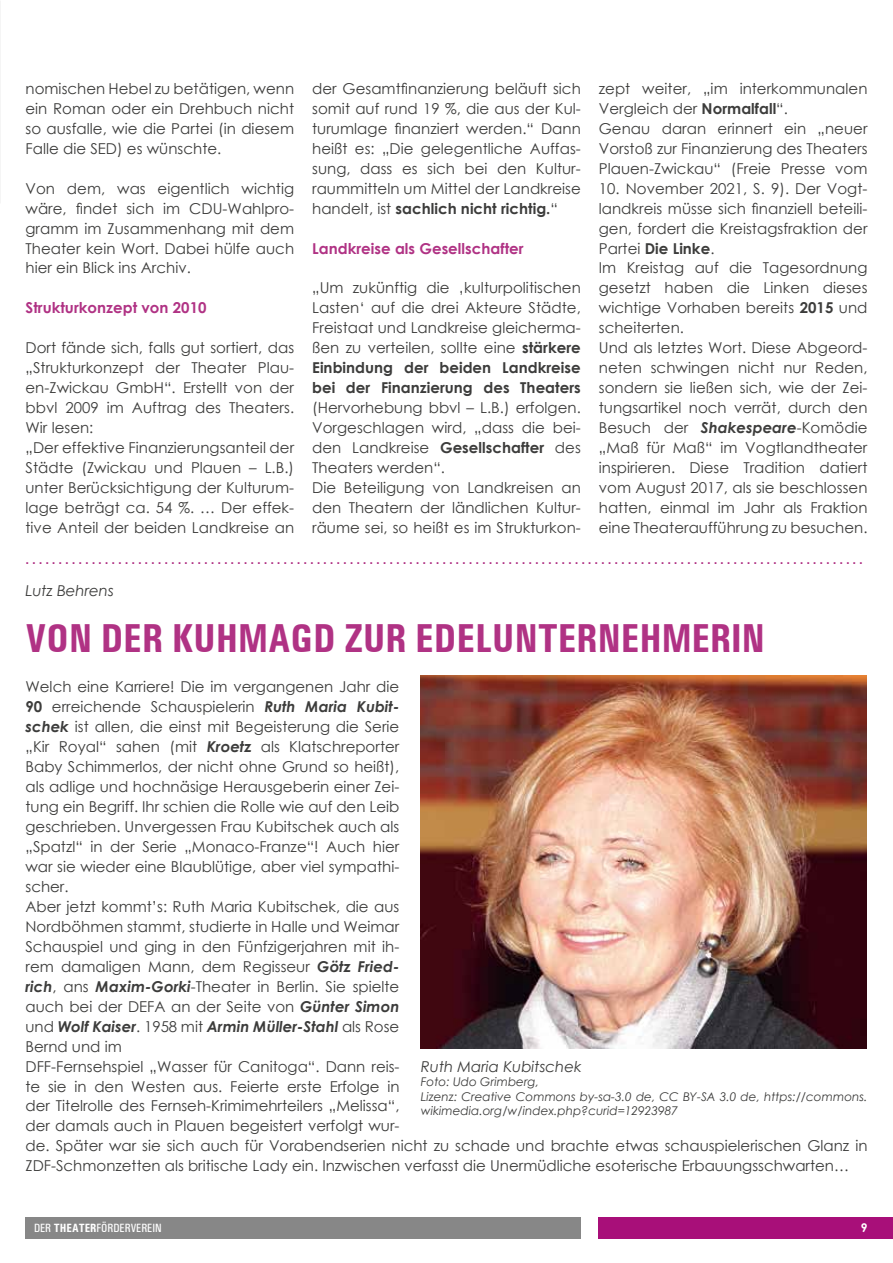
<style>
.page{position:relative;width:893px;height:1263px;background:#fff}
.page>*{position:absolute;margin:0;border:0;box-sizing:border-box;transform-origin:0 0}
.t1{font:700 condensed 40.5px "Univers";color:#b03284}
.t2{font:500 condensed 16.5px "Univers";color:#b03284}
.t3{font:15px/20px "Century Gothic";color:#3c3c3b}
.t4{font:700 15px "Century Gothic";color:#b03284}
.t5{font:italic 15px "Century Gothic";color:#3c3c3b}
.t6{font:italic 12px/14.4px "Century Gothic";color:#3c3c3b}
.t7{font:500 condensed 12px "Univers";color:#fff}
.t8{font:700 12px "Century Gothic";color:#fff}
.s1{font-weight:700}
.s2{font-weight:700;font-style:italic}
</style>
<div class="page">
<div style="left:599px;top:1217px;width:294px;height:21px;background:#a80f79"></div>
<div style="left:26px;top:1217px;width:555px;height:21px;background:#878787"></div>
<img style="left:421px;top:675px;width:445px;height:374px">
<p class="t3" style="left:26px;top:78px;width:270px;text-align:justify">nomischen Hebel zu betätigen, wenn ein Roman oder ein Drehbuch nicht so ausfalle, wie die Partei (in diesem Falle die SED) es wünschte.</p>
<p class="t3" style="left:26px;top:178px;width:270px;text-align:justify">Von dem, was eigentlich wichtig wäre, findet sich im CDU-Wahlpro&shy;gramm im Zusammenhang mit dem Theater kein Wort. Dabei hülfe auch hier ein Blick ins Archiv.</p>
<p class="t4" style="left:26px;top:297px;width:182px">Strukturkonzept von 2010</p>
<p class="t3" style="left:26px;top:338px;width:270px">Dort fände sich, falls gut sortiert, das „Strukturkonzept der Theater Plau&shy;en-Zwickau GmbH“. Erstellt von der bbvl 2009 im Auftrag des Theaters.<br>Wir lesen:<br>„Der effektive Finanzierungsanteil der Städte (Zwickau und Plauen – L.B.) unter Berücksichtigung der Kulturum&shy;lage beträgt ca. 54 %. … Der effek&shy;tive Anteil der beiden Landkreise an</p>
<p class="t3" style="left:312px;top:78px;width:270px;text-align:justify">der Gesamtfinanzierung beläuft sich somit auf rund 19 %, die aus der Kul&shy;turumlage finanziert werden.“ Dann heißt es: „Die gelegentliche Auffas&shy;sung, dass es sich bei den Kultur&shy;raummitteln um Mittel der Landkreise handelt, ist <span class="s1">sachlich nicht richtig.</span>“</p>
<p class="t4" style="left:312px;top:237px;width:213px">Landkreise als Gesellschafter</p>
<p class="t3" style="left:312px;top:278px;width:270px;text-align:justify">„Um zukünftig die ‚kulturpolitischen Lasten‘ auf die drei Akteure Städte, Freistaat und Landkreise gleicherma&shy;ßen zu verteilen, sollte eine <span class="s1">stärkere Einbindung der beiden Landkreise bei der Finanzierung des Theaters</span></p>
<p class="t3" style="left:312px;top:397px;width:270px">(Hervorhebung bbvl – L.B.) erfolgen.<br>Vorgeschlagen wird, „dass die bei&shy;den Landkreise <span class="s1">Gesellschafter</span> des Theaters werden“.<br>Die Beteiligung von Landkreisen an den Theatern der ländlichen Kultur&shy;räume sei, so heißt es im Strukturkon-</p>
<p class="t3" style="left:599px;top:78px;width:270px">zept weiter, „im interkommunalen Vergleich der <span class="s1">Normalfall</span>“.<br>Genau daran erinnert ein „neuer Vorstoß zur Finanzierung des Theaters Plauen-Zwickau“ (Freie Presse vom</p>
<p class="t3" style="left:599px;top:178px;width:270px">10. November 2021, S. 9). Der Vogt&shy;landkreis müsse sich finanziell beteili&shy;gen, fordert die Kreistagsfraktion der Partei <span class="s1">Die Linke</span>.<br>Im Kreistag auf die Tagesordnung gesetzt haben die Linken dieses wichtige Vorhaben bereits <span class="s1">2015</span> und scheiterten.<br>Und als letztes Wort. Diese Abgeord&shy;neten schwingen nicht nur Reden, sondern sie ließen sich, wie der Zei&shy;tungsartikel noch verrät, durch den Besuch der <span class="s2">Shakespeare</span>-Komödie „Maß für Maß“ im Vogtlandtheater inspirieren. Diese Tradition datiert vom August 2017, als sie beschlossen hatten, einmal im Jahr als Fraktion eine Theateraufführung zu besuchen.</p>
<p class="t2" style="left:26px;top:549px;width:839px">...............................................................................................................................</p>
<p class="t5" style="left:26px;top:580px;width:90px">Lutz Behrens</p>
<h1 class="t1" style="left:26px;top:614px;width:741px">VON DER KUHMAGD ZUR EDELUNTERNEHMERIN</h1>
<p class="t3" style="left:26px;top:677px;width:843px">Welch eine Karriere! Die im vergangenen Jahr die<br><span class="s1">90</span> erreichende Schauspielerin <span class="s2">Ruth Maria Kubit-<br>schek</span> ist allen, die einst mit Begeisterung die Serie<br>„Kir Royal“ sahen (mit <span class="s2">Kroetz</span> als Klatschreporter<br>Baby Schimmerlos, der nicht ohne Grund so heißt),<br>als adlige und hochnäsige Herausgeberin einer Zei-<br>tung ein Begriff. Ihr schien die Rolle wie auf den Leib<br>geschrieben. Unvergessen Frau Kubitschek auch als<br>„Spatzl“ in der Serie „Monaco-Franze“! Auch hier<br>war sie wieder eine Blaublütige, aber viel sympathi-<br>scher.<br>Aber jetzt kommt’s: Ruth Maria Kubitschek, die aus<br>Nordböhmen stammt, studierte in Halle und Weimar<br>Schauspiel und ging in den Fünfzigerjahren mit ih-<br>rem damaligen Mann, dem Regisseur <span class="s2">Götz Fried-<br>rich</span>, ans <span class="s2">Maxim-Gorki</span>-Theater in Berlin. Sie spielte<br>auch bei der DEFA an der Seite von <span class="s2">Günter Simon<br></span>und <span class="s2">Wolf Kaiser</span>. 1958 mit <span class="s2">Armin Müller-Stahl</span> als Rose<br>Bernd und im<br>DFF-Fernsehspiel „Wasser für Canitoga“. Dann reis-<br>te sie in den Westen aus. Feierte erste Erfolge in<br>der Titelrolle des Fernseh-Krimimehrteilers „Melissa“,<br>der damals auch in Plauen begeistert verfolgt wur-<br>de. Später war sie sich auch für Vorabendserien nicht zu schade und brachte etwas schauspielerischen Glanz in ZDF-Schmonzetten als britische Lady ein. Inzwischen verfasst die Unermüdliche esoterische Erbauungsschwarten…</p>
<p class="t5" style="left:421px;top:1056px;width:162px">Ruth Maria Kubitschek</p>
<p class="t6" style="left:421px;top:1074px;width:448px">Foto: Udo Grimberg,<br>Lizenz: Creative Commons by-sa-3.0 de, CC BY-SA 3.0 de, https://commons. wikimedia.org/w/index.php?curid=12923987</p>
<p class="t7" style="left:34px;top:1221px;width:129px">DER <span class="s1">THEATER</span>FÖRDERVEREIN</p>
<p class="t8" style="left:861px;top:1219px;width:8px">9</p>
</div>
